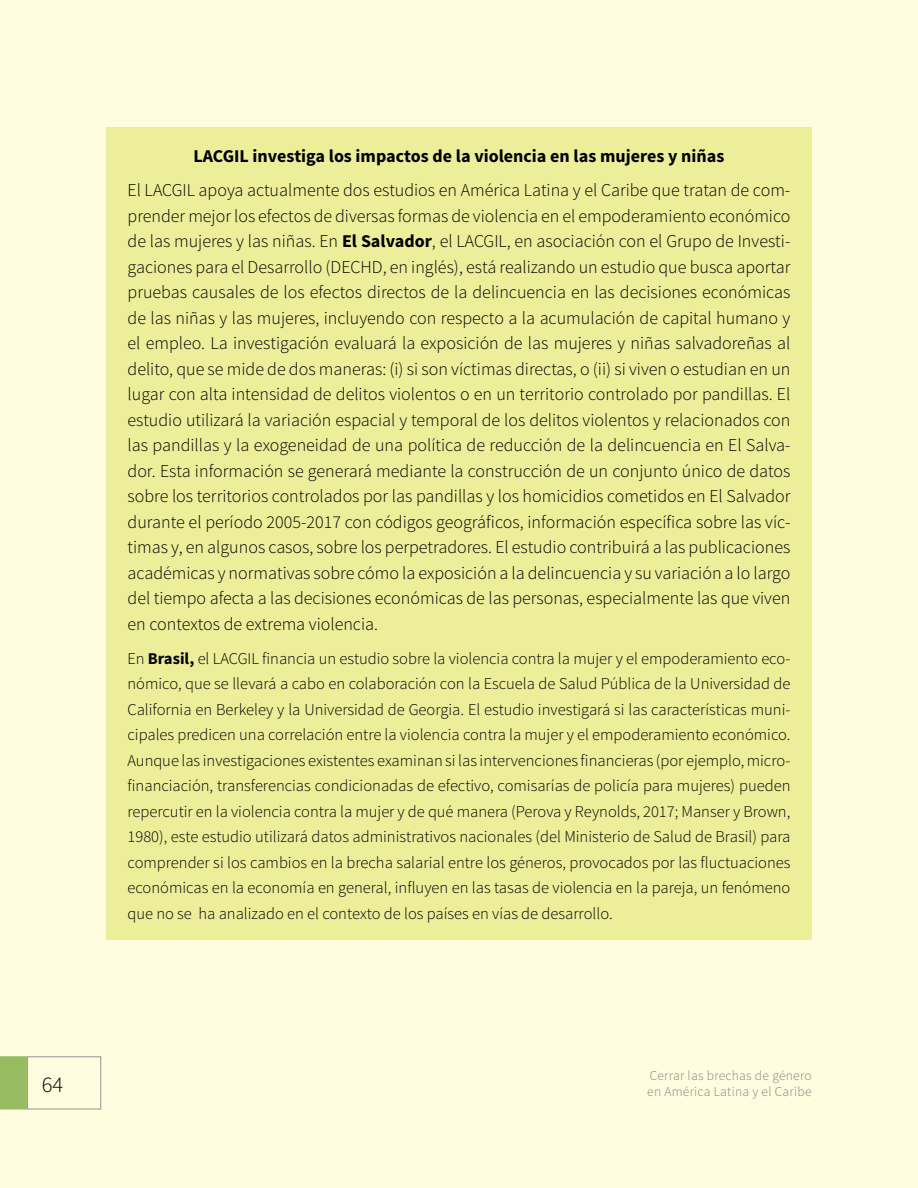
<style>
.page{position:relative;width:918px;height:1188px;background:#fffcdf}
.page>*{position:absolute;margin:0;border:0;box-sizing:border-box;transform-origin:0 0}
.t1{font:300 22.5px "Source Sans Pro";color:#000}
.t2{font:300 18px/25.5px "Source Sans Pro";color:#000;text-align:justify}
.t3{font:700 18px "Source Sans Pro";color:#000}
.t4{font:300 16.5px/25.5px "Source Sans Pro";color:#000;text-align:justify}
.t5{font:300 13.5px/16.2px "Source Sans Pro";letter-spacing:.02em;color:#808285}
.s1{font-weight:700}
</style>
<div class="page">
<div style="left:27px;top:1056px;width:74px;height:53px;border:1px solid #939598"></div>
<svg style="left:0;top:1056px;width:27px;height:53px"></svg>
<div style="left:106px;top:128px;width:706px;height:812px;background:#ecee9a"></div>
<p class="t3" style="left:194px;top:145px;width:532px">LACGIL investiga los impactos de la violencia en las mujeres y niñas</p>
<p class="t2" style="left:128px;top:178px;width:664px">El LACGIL apoya actualmente dos estudios en América Latina y el Caribe que tratan de com&shy;prender mejor los efectos de diversas formas de violencia en el empoderamiento económico de las mujeres y las niñas. En <span class="s1">El Salvador</span>, el LACGIL, en asociación con el Grupo de Investi&shy;gaciones para el Desarrollo (DECHD, en inglés), está realizando un estudio que busca aportar pruebas causales de los efectos directos de la delincuencia en las decisiones económicas de las niñas y las mujeres, incluyendo con respecto a la acumulación de capital humano y el empleo. La investigación evaluará la exposición de las mujeres y niñas salvadoreñas al delito, que se mide de dos maneras: (i) si son víctimas directas, o (ii) si viven o estudian en un lugar con alta intensidad de delitos violentos o en un territorio controlado por pandillas. El estudio utilizará la variación espacial y temporal de los delitos violentos y relacionados con las pandillas y la exogeneidad de una política de reducción de la delincuencia en El Salva&shy;dor. Esta información se generará mediante la construcción de un conjunto único de datos sobre los territorios controlados por las pandillas y los homicidios cometidos en El Salvador durante el período 2005-2017 con códigos geográficos, información específica sobre las víc&shy;timas y, en algunos casos, sobre los perpetradores. El estudio contribuirá a las publicaciones académicas y normativas sobre cómo la exposición a la delincuencia y su variación a lo largo del tiempo afecta a las decisiones económicas de las personas, especialmente las que viven en contextos de extrema violencia.</p>
<p class="t4" style="left:128px;top:646px;width:664px">En <span class="s1">Brasil,</span> el LACGIL financia un estudio sobre la violencia contra la mujer y el empoderamiento eco&shy;nómico, que se llevará a cabo en colaboración con la Escuela de Salud Pública de la Universidad de California en Berkeley y la Universidad de Georgia. El estudio investigará si las características muni&shy;cipales predicen una correlación entre la violencia contra la mujer y el empoderamiento económico.<br>Aunque las investigaciones existentes examinan si las intervenciones financieras (por ejemplo, micro&shy;financiación, transferencias condicionadas de efectivo, comisarías de policía para mujeres) pueden repercutir en la violencia contra la mujer y de qué manera (Perova y Reynolds, 2017; Manser y Brown, 1980), este estudio utilizará datos administrativos nacionales (del Ministerio de Salud de Brasil) para comprender si los cambios en la brecha salarial entre los géneros, provocados por las fluctuaciones económicas en la economía en general, influyen en las tasas de violencia en la pareja, un fenómeno que no se ha analizado en el contexto de los países en vías de desarrollo.</p>
<p class="t1" style="left:42px;top:1071px;width:23px">64</p>
<p class="t5" style="left:647px;top:1067px;width:166px">Cerrar las brechas de género en América Latina y el Caribe</p>
</div>
